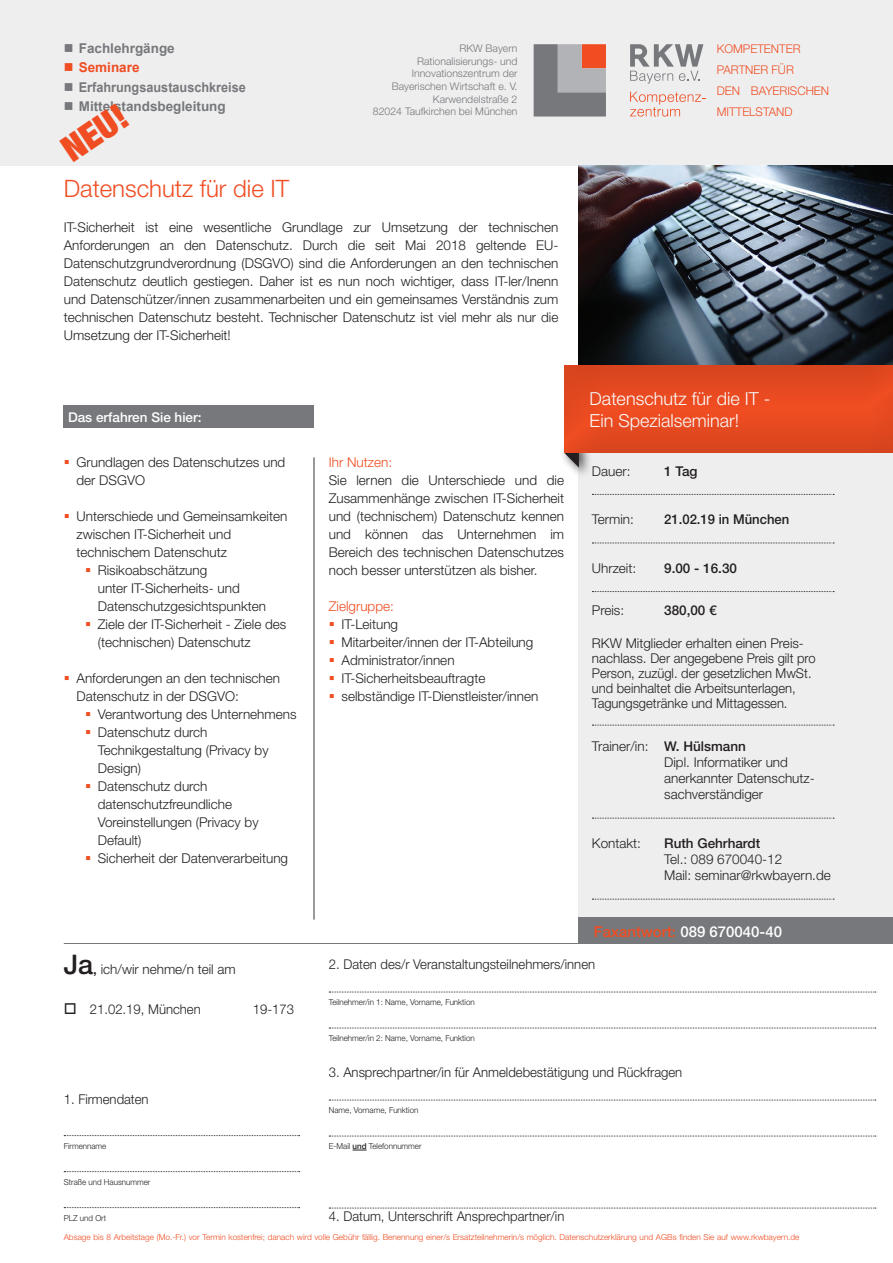
<style>
.page{position:relative;width:893px;height:1263px;background:#fff}
.page>*{position:absolute;margin:0;border:0;box-sizing:border-box;transform-origin:0 0}
.t1{font:900 condensed 36px "Helvetica Neue LT Pro";color:#f04d22}
.t2{font:300 24px "Helvetica Neue LT Pro";color:#f04d22}
.t3{font:300 18px/21.6px "Helvetica Neue LT Pro";color:#fff}
.t4{font:500 15px "Helvetica Neue LT Pro";color:#fff}
.t5{font:300 13.5px/18px "Helvetica Neue LT Pro";color:#231f20}
.t6{font:500 13.5px "Helvetica Neue LT Pro";color:#231f20}
.t7{font:700 13.5px "Arial";color:#76787b}
.t8{font:700 13.5px "Arial";color:#76787b;scale:.94 1}
.t9{font:300 13.5px "Helvetica Neue LT Pro";color:#f04d22}
.t10{font:500 13.5px "Helvetica Neue LT Pro";color:#fff}
.t11{font:700 13.5px "Arial";color:#f04d22}
.t12{font:300 12px/21px "Helvetica Neue LT Pro";color:#f04d22}
.t13{font:300 10.5px/12.6px "Helvetica Neue LT Pro";color:#76787b;text-align:right}
.t14{font:300 8.25px "Helvetica Neue LT Pro";color:#f04d22}
.t15{font:300 8.25px "Helvetica Neue LT Pro";color:#231f20}
.s1{font-weight:500}
.s2{color:#f04d22}
.s3{font-weight:500;font-size:27px}
</style>
<div class="page">
<div style="left:0;top:0;width:893px;height:166px;background:#eeeeef"></div>
<div style="left:578px;top:0;width:315px;height:944px;background:#eeeeef"></div>
<svg style="left:534px;top:44px;width:72px;height:73px;background:#988886"></svg>
<svg style="left:630px;top:44px;width:73px;height:40px"></svg>
<svg style="left:630px;top:92px;width:76px;height:25px"></svg>
<div style="left:64px;top:405px;width:250px;height:23px;background:#76787b"></div>
<div style="left:578px;top:917px;width:315px;height:27px;background:#76787b"></div>
<hr style="left:64px;top:943px;width:515px;height:1px;background:#76787b">
<div style="left:559px;top:440px;width:33px;height:39px;background:#231f20;opacity:.75"></div>
<svg style="left:564px;top:453px;width:15px;height:15px"></svg>
<svg style="left:592px;top:494px;width:242px;height:1px"></svg>
<svg style="left:592px;top:543px;width:242px;height:1px"></svg>
<svg style="left:592px;top:591px;width:242px;height:1px"></svg>
<svg style="left:592px;top:725px;width:242px;height:1px"></svg>
<svg style="left:592px;top:818px;width:242px;height:1px"></svg>
<svg style="left:592px;top:899px;width:242px;height:1px"></svg>
<hr style="left:313px;top:457px;width:2px;height:462px;background:#76787b">
<svg style="left:329px;top:992px;width:547px;height:1px"></svg>
<svg style="left:329px;top:1028px;width:547px;height:1px"></svg>
<svg style="left:329px;top:1100px;width:547px;height:1px"></svg>
<svg style="left:329px;top:1136px;width:547px;height:1px"></svg>
<svg style="left:353px;top:1150px;width:14px;height:1px"></svg>
<svg style="left:329px;top:1208px;width:547px;height:1px"></svg>
<img style="left:578px;top:166px;width:315px;height:199px">
<div style="left:564px;top:365px;width:329px;height:88px;background:#231f20;opacity:.35"></div>
<svg style="left:64px;top:1135px;width:236px;height:1px"></svg>
<svg style="left:64px;top:1171px;width:236px;height:1px"></svg>
<svg style="left:64px;top:1207px;width:236px;height:1px"></svg>
<p class="t7" style="left:64px;top:39px;width:113px">■ Fachlehrgänge</p>
<p class="t11" style="left:64px;top:59px;width:77px">■ Seminare</p>
<p class="t8" style="left:64px;top:78px;width:195px">■ Erfahrungsaustauschkreise</p>
<p class="t7" style="left:64px;top:98px;width:164px">■ Mittelstandsbegleitung</p>
<h1 class="t1" style="left:53px;top:134px;width:73px;rotate:-34deg">NEU!</h1>
<h2 class="t2" style="left:64px;top:174px;width:227px">Datenschutz für die IT</h2>
<p class="t13" style="left:373px;top:42px;width:146px">RKW Bayern<br>Rationalisierungs- und<br>Innovationszentrum der<br>Bayerischen Wirtschaft e. V.<br>Karwendelstraße 2<br>82024 Taufkirchen bei München</p>
<p class="t12" style="left:717px;top:38px;width:114px">KOMPETENTER<br>PARTNER FÜR<br>DEN BAYERISCHEN<br>MITTELSTAND</p>
<p class="t5" style="left:64px;top:218px;width:496px;text-align:justify">IT-Sicherheit ist eine wesentliche Grundlage zur Umsetzung der technischen Anforderungen an den Datenschutz. Durch die seit Mai 2018 geltende EU-Datenschutzgrundverordnung (DSGVO) sind die Anforderungen an den technischen Datenschutz deutlich gestiegen. Daher ist es nun noch wichtiger, dass IT-ler/Inenn und Datenschützer/innen zusammenarbeiten und ein gemeinsames Verständnis zum technischen Datenschutz besteht. Technischer Datenschutz ist viel mehr als nur die Umsetzung der IT-Sicherheit!</p>
<p class="t10" style="left:68px;top:409px;width:135px">Das erfahren Sie hier:</p>
<p class="t5" style="left:77px;top:453px;width:210px">Grundlagen des Datenschutzes und der DSGVO</p>
<p class="t5" style="left:77px;top:507px;width:212px">Unterschiede und Gemeinsamkeiten</p>
<p class="t5" style="left:77px;top:525px;width:156px">zwischen IT-Sicherheit und</p>
<p class="t5" style="left:77px;top:543px;width:152px">technischem Datenschutz</p>
<p class="t5" style="left:98px;top:561px;width:111px">Risikoabschätzung</p>
<p class="t5" style="left:98px;top:579px;width:144px">unter IT-Sicherheits- und</p>
<p class="t5" style="left:98px;top:597px;width:170px">Datenschutzgesichtspunkten</p>
<p class="t5" style="left:98px;top:615px;width:190px">Ziele der IT-Sicherheit - Ziele des</p>
<p class="t5" style="left:98px;top:633px;width:155px">(technischen) Datenschutz</p>
<p class="t5" style="left:77px;top:669px;width:205px">Anforderungen an den technischen<br>Datenschutz in der DSGVO:</p>
<p class="t5" style="left:98px;top:705px;width:200px">Verantwortung des Unternehmens<br>Datenschutz durch<br>Technikgestaltung (Privacy by<br>Design)<br>Datenschutz durch datenschutzfreundliche<br>Voreinstellungen (Privacy by<br>Default)<br>Sicherheit der Datenverarbeitung</p>
<p class="t9" style="left:329px;top:454px;width:65px">Ihr Nutzen:</p>
<p class="t5" style="left:329px;top:471px;width:237px;text-align:justify">Sie lernen die Unterschiede und die Zusammenhänge zwischen IT-Sicherheit und (technischem) Datenschutz kennen und können das Unternehmen im Bereich des technischen Datenschutzes noch besser unterstützen als bisher.</p>
<p class="t9" style="left:329px;top:598px;width:67px">Zielgruppe:</p>
<p class="t5" style="left:342px;top:615px;width:198px">IT-Leitung<br>Mitarbeiter/innen der IT-Abteilung<br>Administrator/innen<br>IT-Sicherheitsbeauftragte selbständige IT-Dienstleister/innen</p>
<h3 class="t3" style="left:590px;top:387px;width:182px">Datenschutz für die IT -<br>Ein Spezialseminar!</h3>
<p class="t5" style="left:592px;top:462px;width:40px">Dauer:</p>
<p class="t6" style="left:664px;top:463px;width:35px">1 Tag</p>
<p class="t5" style="left:592px;top:510px;width:44px">Termin:</p>
<p class="t6" style="left:664px;top:511px;width:127px">21.02.19 in München</p>
<p class="t5" style="left:592px;top:559px;width:46px">Uhrzeit:</p>
<p class="t6" style="left:664px;top:560px;width:74px">9.00 - 16.30</p>
<p class="t5" style="left:592px;top:600px;width:34px">Preis:</p>
<p class="t6" style="left:664px;top:602px;width:54px">380,00 €</p>
<p class="t5" style="left:592px;top:635px;width:225px;line-height:15px">RKW Mitglieder erhalten einen Preis&shy;nachlass. Der angegebene Preis gilt pro Person, zuzügl. der gesetzlichen MwSt. und beinhaltet die Arbeitsunterlagen, Tagungsgetränke und Mittagessen.</p>
<p class="t5" style="left:664px;top:738px;width:152px;line-height:16.2px;text-indent:-72px">Trainer/in: <span class="s1">W. Hülsmann<br></span>Dipl. Informatiker und anerkannter Datenschutz&shy;sachverständiger</p>
<p class="t5" style="left:592px;top:834px;width:51px">Kontakt:</p>
<p class="t6" style="left:664px;top:835px;width:98px">Ruth Gehrhardt</p>
<p class="t5" style="left:664px;top:851px;width:168px;line-height:16.2px">Tel.: 089 670040-12<br>Mail: seminar@rkwbayern.de</p>
<p class="t4" style="left:594px;top:922px;width:190px"><span class="s2">Faxantwort:</span> 089 670040-40</p>
<p class="t5" style="left:64px;top:960px;width:174px"><span class="s3">Ja</span><span class="s1">,</span> ich/wir nehme/n teil am</p>
<p class="t5" style="left:64px;top:999px;width:138px">□ 21.02.19, München</p>
<p class="t5" style="left:253px;top:999px;width:43px">19-173</p>
<p class="t5" style="left:64px;top:1090px;width:86px">1. Firmendaten</p>
<p class="t15" style="left:64px;top:1141px;width:44px">Firmenname</p>
<p class="t15" style="left:64px;top:1177px;width:88px">Straße und Hausnummer</p>
<p class="t15" style="left:64px;top:1213px;width:44px">PLZ und Ort</p>
<p class="t5" style="left:329px;top:955px;width:268px">2. Daten des/r Veranstaltungsteilnehmers/innen</p>
<p class="t15" style="left:329px;top:997px;width:148px">Teilnehmer/in 1: Name, Vorname, Funktion</p>
<p class="t15" style="left:329px;top:1033px;width:148px">Teilnehmer/in 2: Name, Vorname, Funktion</p>
<p class="t5" style="left:329px;top:1063px;width:355px">3. Ansprechpartner/in für Anmeldebestätigung und Rückfragen</p>
<p class="t15" style="left:329px;top:1105px;width:91px">Name, Vorname, Funktion</p>
<p class="t15" style="left:329px;top:1141px;width:94px">E-Mail <span class="s1">und</span> Telefonnummer</p>
<p class="t5" style="left:329px;top:1207px;width:237px">4. Datum, Unterschrift Ansprechpartner/in</p>
<p class="t14" style="left:64px;top:1231px;width:737px">Absage bis 8 Arbeitstage (Mo.-Fr.) vor Termin kostenfrei; danach wird volle Gebühr fällig. Benennung einer/s Ersatzteilnehmerin/s möglich. Datenschutzerklärung und AGBs finden Sie auf www.rkwbayern.de</p>
</div>
